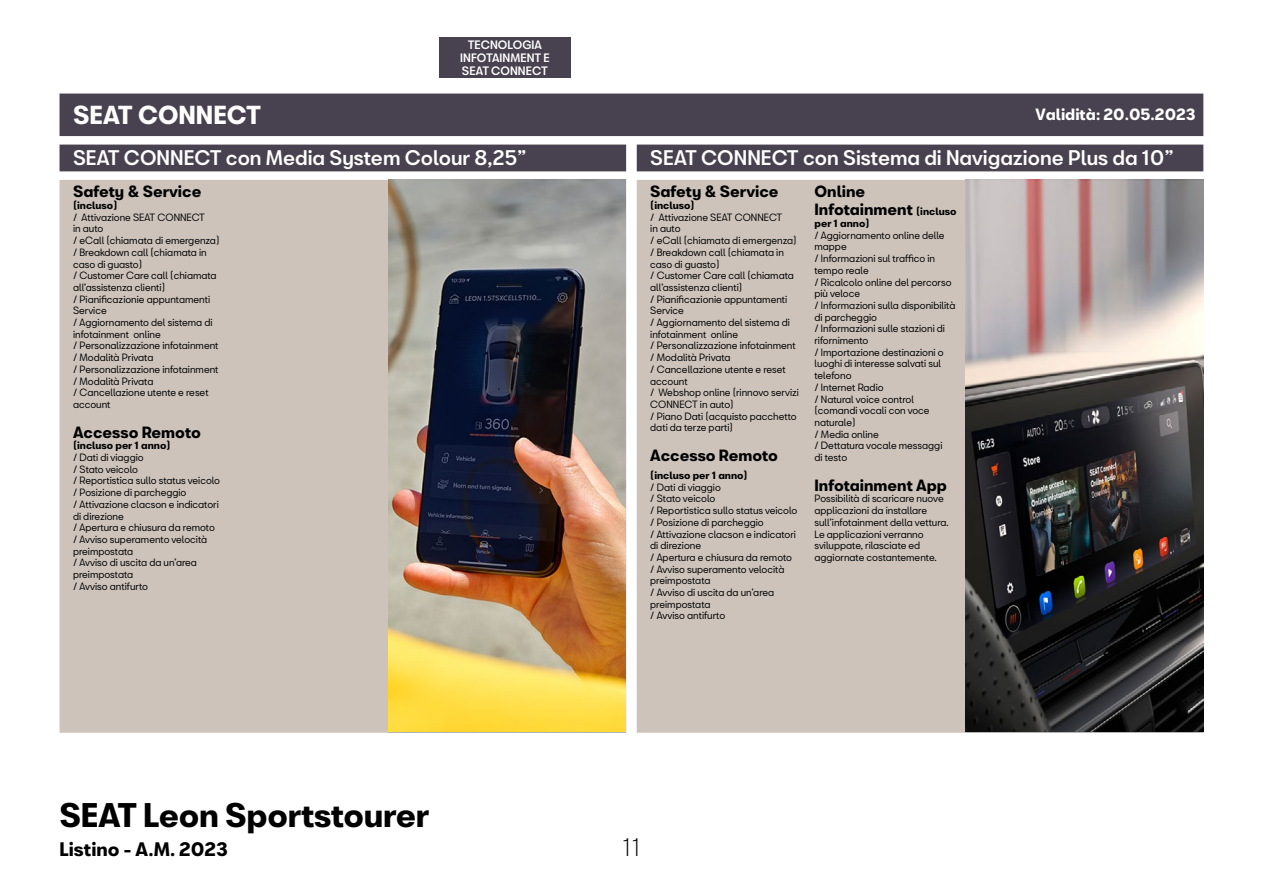
<style>
.page{position:relative;width:1263px;height:893px;background:#fff}
.page>*{position:absolute;margin:0;border:0;box-sizing:border-box;transform-origin:0 0}
.t1{font:700 31.5px "Seat Bcn";letter-spacing:-.01em;color:#000}
.t2{font:700 24px "Seat Bcn";color:#fff}
.t3{font:300 23.4px "Seat Bcn";color:#000}
.t4{font:500 19.5px "Seat Bcn";color:#fff}
.t5{font:700 18px "Seat Bcn";color:#000}
.t6{font:700 15px/18px "Seat Bcn";color:#000}
.t7{font:700 15px "Seat Bcn";color:#fff}
.t8{font:500 11.25px/12.8px "Seat Bcn";letter-spacing:.005em;color:#fff;text-align:center}
.t9{font:9.75px/11.7px "Seat Bcn";color:#000}
.t10{font:700 9.75px "Seat Bcn";color:#000}
.s1{font-size:9.75px}
</style>
<div class="page">
<svg style="left:60px;top:94px;width:1143px;height:77px;background:#5c5763"></svg>
<div style="left:60px;top:180px;width:328px;height:553px;background:#cdc3bb"></div>
<div style="left:388px;top:180px;width:815px;height:553px;background:#cdc3bb"></div>
<img style="left:388px;top:180px;width:238px;height:552px">
<img style="left:965px;top:180px;width:238px;height:552px">
<div style="left:439px;top:37px;width:131px;height:41px;background:#484250"></div>
<p class="t8" style="left:460px;top:37px;width:91px">TECNOLOGIA<br>INFOTAINMENT E<br>SEAT CONNECT</p>
<h2 class="t2" style="left:73px;top:93px;width:190px">SEAT CONNECT</h2>
<h3 class="t4" style="left:73px;top:141px;width:455px">SEAT CONNECT con Media System Colour 8,25”</h3>
<h3 class="t4" style="left:650px;top:141px;width:525px">SEAT CONNECT con Sistema di Navigazione Plus da 10”</h3>
<h3 class="t6" style="left:73px;top:180px;width:130px">Safety &amp; Service</h3>
<p class="t10" style="left:73px;top:197px;width:46px">(incluso)</p>
<p class="t9" style="left:73px;top:210px;width:148px">/ Attivazione SEAT CONNECT<br>in auto<br>/ eCall (chiamata di emergenza) / Breakdown call (chiamata in caso di guasto)<br>/ Customer Care call (chiamata all’assistenza clienti)<br>/ Pianificazionie appuntamenti<br>Service<br>/ Aggiornamento del sistema di infotainment online<br>/ Personalizzazione infotainment / Modalità Privata<br>/ Personalizzazione infotainment / Modalità Privata<br>/ Cancellazione utente e reset account</p>
<h3 class="t6" style="left:73px;top:421px;width:129px">Accesso Remoto</h3>
<p class="t10" style="left:73px;top:437px;width:99px">(incluso per 1 anno)</p>
<p class="t9" style="left:73px;top:450px;width:149px">/ Dati di viaggio<br>/ Stato veicolo<br>/ Reportistica sullo status veicolo / Posizione di parcheggio<br>/ Attivazione clacson e indicatori di direzione<br>/ Apertura e chiusura da remoto / Avviso superamento velocità preimpostata<br>/ Avviso di uscita da un’area preimpostata<br>/ Avviso antifurto</p>
<h3 class="t7" style="left:1035px;top:101px;width:162px">Validità: 20.05.2023</h3>
<h3 class="t6" style="left:650px;top:180px;width:130px">Safety &amp; Service</h3>
<p class="t10" style="left:650px;top:197px;width:46px">(incluso)</p>
<p class="t9" style="left:650px;top:210px;width:150px">/ Attivazione SEAT CONNECT<br>in auto<br>/ eCall (chiamata di emergenza) / Breakdown call (chiamata in caso di guasto)<br>/ Customer Care call (chiamata all’assistenza clienti)<br>/ Pianificazionie appuntamenti<br>Service<br>/ Aggiornamento del sistema di infotainment online<br>/ Personalizzazione infotainment / Modalità Privata<br>/ Cancellazione utente e reset account<br>/ Webshop online (rinnovo servizi<br>CONNECT in auto)<br>/ Piano Dati (acquisto pacchetto dati da terze parti)</p>
<h3 class="t6" style="left:650px;top:444px;width:129px">Accesso Remoto</h3>
<p class="t10" style="left:650px;top:467px;width:99px">(incluso per 1 anno)</p>
<p class="t9" style="left:650px;top:480px;width:149px">/ Dati di viaggio<br>/ Stato veicolo<br>/ Reportistica sullo status veicolo / Posizione di parcheggio<br>/ Attivazione clacson e indicatori di direzione<br>/ Apertura e chiusura da remoto / Avviso superamento velocità preimpostata<br>/ Avviso di uscita da un’area preimpostata<br>/ Avviso antifurto</p>
<h3 class="t6" style="left:814px;top:180px;width:144px">Online<br>Infotainment <span class="s1">(incluso</span></h3>
<p class="t10" style="left:814px;top:215px;width:57px">per 1 anno)</p>
<p class="t9" style="left:814px;top:228px;width:142px">/ Aggiornamento online delle mappe<br>/ Informazioni sul traffico in tempo reale<br>/ Ricalcolo online del percorso più veloce<br>/ Informazioni sulla disponibilità di parcheggio<br>/ Informazioni sulle stazioni di rifornimento<br>/ Importazione destinazioni o luoghi di interesse salvati sul telefono<br>/ Internet Radio<br>/ Natural voice control (comandi vocali con voce naturale)<br>/ Media online<br>/ Dettatura vocale messaggi<br>di testo</p>
<h3 class="t6" style="left:814px;top:474px;width:134px">Infotainment App</h3>
<p class="t9" style="left:814px;top:491px;width:136px">Possibilità di scaricare nuove applicazioni da installare sull’infotainment della vettura.<br>Le applicazioni verranno sviluppate, rilasciate ed aggiornate costantemente.</p>
<h1 class="t1" style="left:60px;top:786px;width:371px">SEAT Leon Sportstourer</h1>
<h3 class="t5" style="left:60px;top:833px;width:170px">Listino - A.M. 2023</h3>
<h3 class="t3" style="left:623px;top:827px;width:19px">11</h3>
</div>
